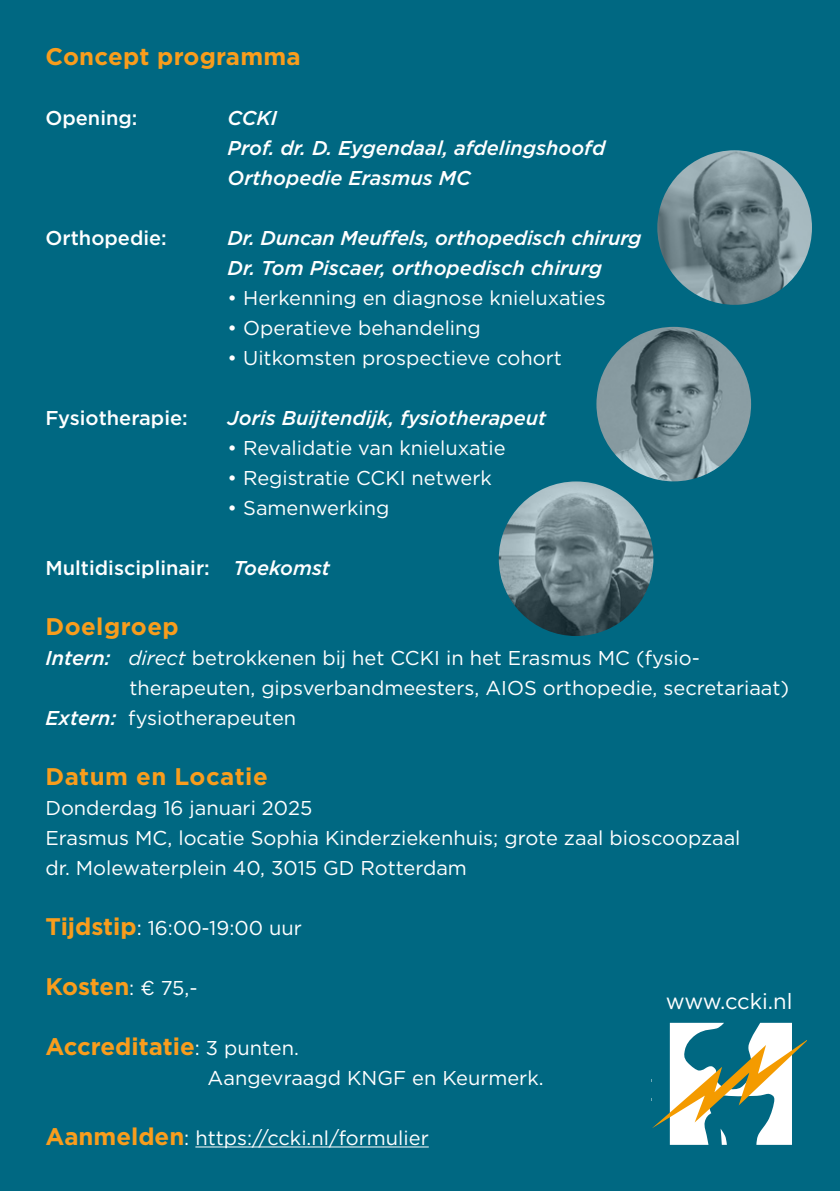
<style>
.page{position:relative;width:840px;height:1191px;background:#fff}
.page>*{position:absolute;margin:0;border:0;box-sizing:border-box;transform-origin:0 0}
.t1{font:500 31.4px "BR Hendrix";letter-spacing:-.005em;color:#fff}
.t2{font:700 24px "Gotham";letter-spacing:.01em;color:#f99d1c}
.t3{font:22px "Gotham";letter-spacing:-.01em;color:#fff}
.t4{font:20px/30px "Gotham";color:#fff}
.t5{font:italic 500 20px/30px "Gotham";color:#fff}
.t6{font:500 20px "Gotham";color:#fff}
.s1{font-style:italic}
.s2{font-weight:500;font-style:italic}
.s3{font-weight:700;font-size:24px;color:#f99d1c}
.s4{font-weight:400;font-size:20px;color:#fff}
</style>
<div class="page">
<div style="left:0;top:0;width:839px;height:1191px;background:#006882"></div>
<hr style="left:195px;top:1146px;width:233px;height:1px;background:#fff">
<img style="left:596px;top:327px;width:154px;height:154px;border-radius:77px">
<img style="left:498px;top:481px;width:155px;height:155px;border-radius:77px">
<svg style="left:652px;top:1022px;width:154px;height:122px"></svg>
<img style="left:657px;top:150px;width:154px;height:155px;border-radius:77px">
<p class="t2" style="left:45px;top:40px;width:257px">Concept programma</p>
<p class="t6" style="left:45px;top:104px;width:94px">Opening:</p>
<p class="t5" style="left:227px;top:102px;width:379px">CCKI<br>Prof. dr. D. Eygendaal, afdelingshoofd<br>Orthopedie Erasmus MC</p>
<p class="t6" style="left:45px;top:224px;width:123px">Orthopedie:</p>
<p class="t5" style="left:227px;top:222px;width:415px">Dr. Duncan Meuffels, orthopedisch chirurg<br>Dr. Tom Piscaer, orthopedisch chirurg</p>
<p class="t4" style="left:227px;top:282px;width:379px">• Herkenning en diagnose knieluxaties</p>
<p class="t4" style="left:227px;top:312px;width:254px">• Operatieve behandeling</p>
<p class="t4" style="left:227px;top:342px;width:336px">• Uitkomsten prospectieve cohort</p>
<p class="t6" style="left:45px;top:404px;width:144px">Fysiotherapie:</p>
<p class="t5" style="left:227px;top:402px;width:320px">Joris Buijtendijk, fysiotherapeut</p>
<p class="t4" style="left:227px;top:432px;width:279px">• Revalidatie van knieluxatie</p>
<p class="t4" style="left:227px;top:462px;width:266px">• Registratie CCKI netwerk</p>
<p class="t4" style="left:227px;top:492px;width:163px">• Samenwerking</p>
<p class="t6" style="left:45px;top:554px;width:286px">Multidisciplinair: <span class="s1">Toekomst</span></p>
<p class="t2" style="left:45px;top:610px;width:135px">Doelgroep</p>
<p class="t4" style="left:45px;top:642px;width:655px"><span class="s2">Intern:</span> <span class="s1">direct</span> betrokkenen bij het CCKI in het Erasmus MC (fysio-</p>
<p class="t4" style="left:129px;top:672px;width:661px">therapeuten, gipsverbandmeesters, AIOS orthopedie, secretariaat)</p>
<p class="t4" style="left:45px;top:702px;width:252px"><span class="s2">Extern:</span> fysiotherapeuten</p>
<p class="t2" style="left:45px;top:760px;width:224px">Datum en Locatie</p>
<p class="t4" style="left:45px;top:792px;width:696px">Donderdag 16 januari 2025<br>Erasmus MC, locatie Sophia Kinderziekenhuis; grote zaal bioscoopzaal dr. Molewaterplein 40, 3015 GD Rotterdam</p>
<p class="t4" style="left:45px;top:912px;width:258px"><span class="s3">Tijdstip</span>: 16:00-19:00 uur</p>
<p class="t2" style="left:45px;top:970px;width:154px">Kosten<span class="s4">: € 75,-</span></p>
<p class="t3" style="left:665px;top:987px;width:128px">www.ccki.nl</p>
<p class="t2" style="left:45px;top:1030px;width:255px">Accreditatie<span class="s4">: 3 punten.</span></p>
<p class="t4" style="left:207px;top:1062px;width:337px">Aangevraagd KNGF en Keurmerk.</p>
<p class="t4" style="left:45px;top:1122px;width:384px"><span class="s3">Aanmelden</span>: https://ccki.nl/formulier</p>
<h1 class="t1" style="left:328px;top:1070px;width:327px">CENTRUM COMPLEXE</h1>
</div>
